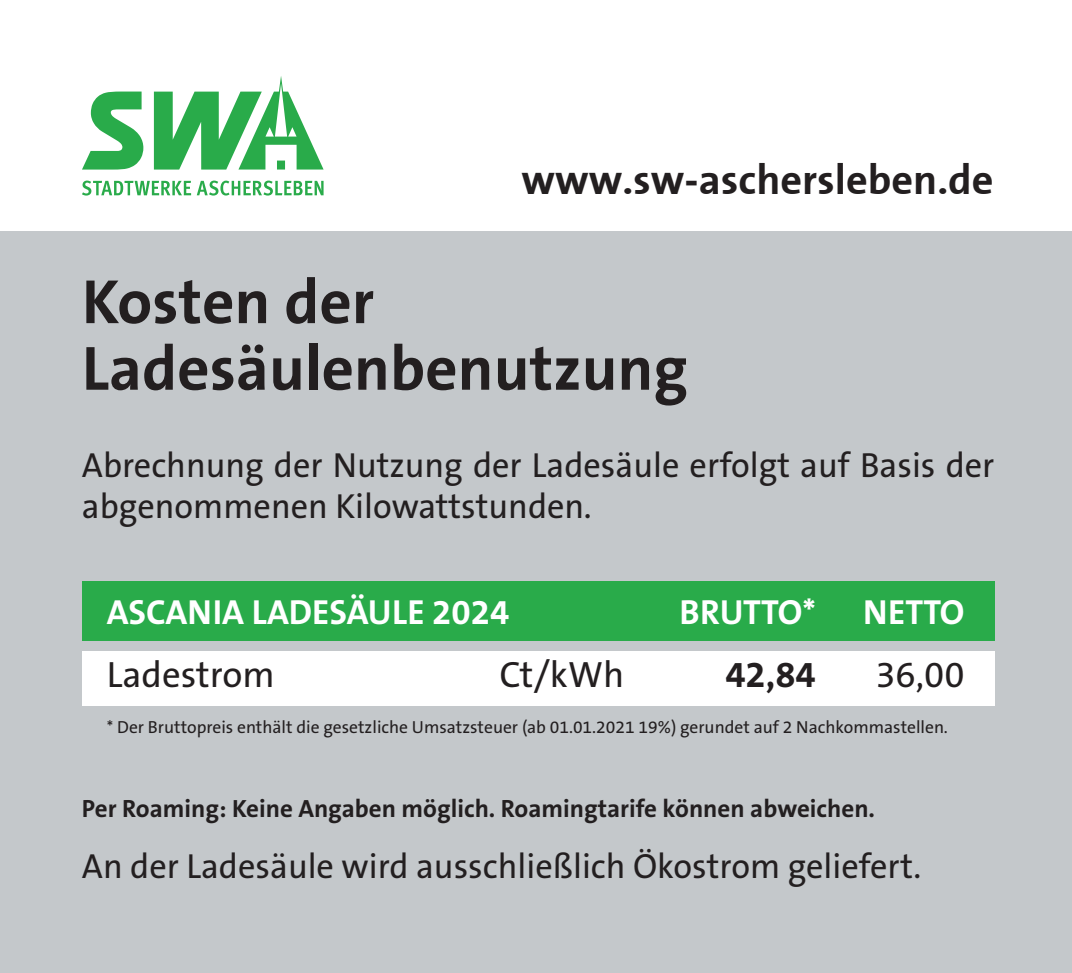
<style>
.page{position:relative;width:1072px;height:973px;background:#fff}
.page>*{position:absolute;margin:0;border:0;box-sizing:border-box;transform-origin:0 0}
.t1{font:700 63px/66.5px "The Sans B W7";color:#231f20}
.t2{font:700 42.18px "The Sans";color:#231f20}
.t3{font:36.75px "The Sans B W5 Plain";color:#231f20}
.t4{font:700 36.75px "The Sans B W7";color:#231f20}
.t5{font:35px/40.2px "The Sans B W5 Plain";color:#231f20}
.t6{font:700 35px "The Sans B W7";color:#fff}
.t7{font:700 25.03px "The Sans B W7";color:#231f20}
.t8{font:17.5px "The Sans B W5 Plain";color:#231f20}
</style>
<div class="page">
<div style="left:0;top:232px;width:1071px;height:740px;background:#c4c8cb"></div>
<svg style="left:82px;top:180px;width:241px;height:15px"></svg>
<svg style="left:154px;top:76px;width:169px;height:93px"></svg>
<svg style="left:82px;top:91px;width:61px;height:78px"></svg>
<div style="left:82px;top:651px;width:912px;height:54px;background:#fff"></div>
<div style="left:82px;top:581px;width:912px;height:60px;background:#29ab4a"></div>
<p class="t2" style="left:521px;top:144px;width:473px">www.sw-aschersleben.de</p>
<h1 class="t1" style="left:82px;top:269px;width:607px">Kosten der<br>Ladesäulenbenutzung</h1>
<p class="t5" style="left:82px;top:445px;width:914px">Abrechnung der Nutzung der Ladesäule erfolgt auf Basis der abgenommenen Kilowattstunden.</p>
<p class="t6" style="left:107px;top:589px;width:404px">ASCANIA LADESÄULE 2024</p>
<p class="t6" style="left:679px;top:589px;width:138px">BRUTTO*</p>
<p class="t6" style="left:863px;top:589px;width:103px">NETTO</p>
<p class="t3" style="left:107px;top:651px;width:170px">Ladestrom</p>
<p class="t3" style="left:499px;top:651px;width:126px">Ct/kWh</p>
<p class="t4" style="left:725px;top:651px;width:92px">42,84</p>
<p class="t3" style="left:875px;top:651px;width:91px">36,00</p>
<p class="t8" style="left:107px;top:716px;width:842px">* Der Bruttopreis enthält die gesetzliche Umsatzsteuer (ab 01.01.2021 19%) gerundet auf 2 Nachkommastellen.</p>
<p class="t7" style="left:82px;top:791px;width:794px">Per Roaming: Keine Angaben möglich. Roamingtarife können abweichen.</p>
<p class="t5" style="left:82px;top:846px;width:840px">An der Ladesäule wird ausschließlich Ökostrom geliefert.</p>
</div>
